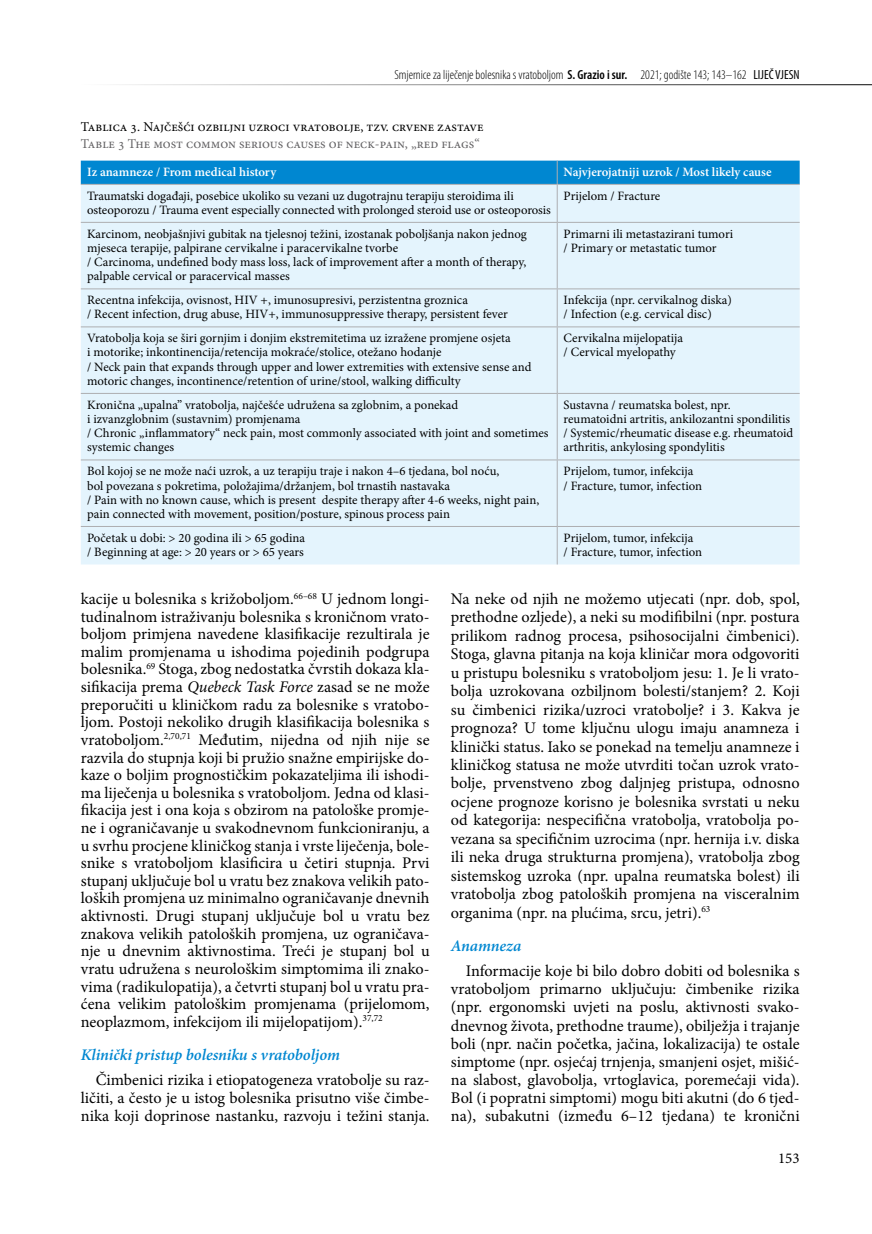
<style>
.page{position:relative;width:872px;height:1234px;background:#fff}
.page>*{position:absolute;margin:0;border:0;box-sizing:border-box;transform-origin:0 0}
.t1{font:16.2px/17.5px "Minion Pro";letter-spacing:.005em;color:#000;text-align:justify}
.t2{font:italic 600 16.2px "Minion Pro";letter-spacing:-.005em;color:#0087d1}
.t3{font:15px "Minion Pro";color:#000}
.t4{font:13.5px "Minion Pro";color:#000}
.t5{font:13.5px "Minion Pro";color:#646365}
.t6{font:300 condensed 13.2px "Myriad Pro";color:#000}
.t7{font:12.75px/14.2px "Minion Pro";color:#000}
.t8{font:600 12.75px "Minion Pro";color:#fff}
.s1{font-weight:600}
.s2{font-weight:400}
.s3{font-style:italic}
</style>
<div class="page">
<hr style="left:81px;top:84px;width:791px;height:1px;background:#000">
<div style="left:81px;top:185px;width:718px;height:379px;background:#e4f4fd"></div>
<svg style="left:81px;top:160px;width:718px;height:24px;background:#078ad1"></svg>
<hr style="left:81px;top:184px;width:476px;height:1px;background:#adaeb1">
<hr style="left:557px;top:184px;width:242px;height:1px;background:#adaeb1">
<hr style="left:557px;top:185px;width:1px;height:37px;background:#adaeb1">
<hr style="left:81px;top:222px;width:476px;height:1px;background:#adaeb1">
<hr style="left:557px;top:222px;width:242px;height:1px;background:#adaeb1">
<hr style="left:557px;top:223px;width:1px;height:65px;background:#adaeb1">
<hr style="left:81px;top:288px;width:476px;height:1px;background:#adaeb1">
<hr style="left:557px;top:288px;width:242px;height:1px;background:#adaeb1">
<hr style="left:557px;top:289px;width:1px;height:37px;background:#adaeb1">
<hr style="left:81px;top:326px;width:476px;height:1px;background:#adaeb1">
<hr style="left:557px;top:326px;width:242px;height:1px;background:#adaeb1">
<hr style="left:557px;top:327px;width:1px;height:66px;background:#adaeb1">
<hr style="left:81px;top:393px;width:476px;height:1px;background:#adaeb1">
<hr style="left:557px;top:393px;width:242px;height:1px;background:#adaeb1">
<hr style="left:557px;top:394px;width:1px;height:65px;background:#adaeb1">
<hr style="left:81px;top:459px;width:476px;height:1px;background:#adaeb1">
<hr style="left:557px;top:459px;width:242px;height:1px;background:#adaeb1">
<hr style="left:557px;top:460px;width:1px;height:66px;background:#adaeb1">
<hr style="left:81px;top:526px;width:476px;height:1px;background:#adaeb1">
<hr style="left:557px;top:526px;width:242px;height:1px;background:#adaeb1">
<hr style="left:557px;top:526px;width:1px;height:38px;background:#adaeb1">
<p class="t6" style="left:394px;top:67px;width:407px">Smjernice za liječenje bolesnika s vratoboljom <span class="s1">S. Grazio i sur.</span> 2021; godište 143; 143–162 <span class="s2">LIJEČ VJESN</span></p>
<p class="t4" style="left:81px;top:118px;width:404px">Tablica 3. Najčešći ozbiljni uzroci vratobolje, tzv. crvene zastave</p>
<p class="t5" style="left:81px;top:135px;width:400px">Table 3 The most common serious causes of neck-pain, „red flags“</p>
<p class="t8" style="left:87px;top:163px;width:190px">Iz anamneze / From medical history</p>
<p class="t8" style="left:563px;top:163px;width:210px">Najvjerojatniji uzrok / Most likely cause</p>
<p class="t7" style="left:87px;top:188px;width:465px">Traumatski događaji, posebice ukoliko su vezani uz dugotrajnu terapiju steroidima ili osteoporozu / Trauma event especially connected with prolonged steroid use or osteoporosis</p>
<p class="t7" style="left:563px;top:188px;width:98px">Prijelom / Fracture</p>
<p class="t7" style="left:87px;top:226px;width:441px">Karcinom, neobjašnjivi gubitak na tjelesnoj težini, izostanak poboljšanja nakon jednog mjeseca terapije, palpirane cervikalne i paracervikalne tvorbe<br>/ Carcinoma, undefined body mass loss, lack of improvement after a month of therapy, palpable cervical or paracervical masses</p>
<p class="t7" style="left:563px;top:226px;width:171px">Primarni ili metastazirani tumori / Primary or metastatic tumor</p>
<p class="t7" style="left:87px;top:293px;width:422px">Recentna infekcija, ovisnost, HIV +, imunosupresivi, perzistentna groznica<br>/ Recent infection, drug abuse, HIV+, immunosuppressive therapy, persistent fever</p>
<p class="t7" style="left:563px;top:293px;width:170px">Infekcija (npr. cervikalnog diska) / Infection (e.g. cervical disc)</p>
<p class="t7" style="left:87px;top:331px;width:446px">Vratobolja koja se širi gornjim i donjim ekstremitetima uz izražene promjene osjeta<br>i motorike; inkontinencija/retencija mokraće/stolice, otežano hodanje<br>/ Neck pain that expands through upper and lower extremities with extensive sense and motoric changes, incontinence/retention of urine/stool, walking difficulty</p>
<p class="t7" style="left:563px;top:331px;width:121px">Cervikalna mijelopatija / Cervical myelopathy</p>
<p class="t7" style="left:87px;top:397px;width:463px">Kronična „upalna” vratobolja, najčešće udružena sa zglobnim, a ponekad<br>i izvanzglobnim (sustavnim) promjenama<br>/ Chronic „inflammatory“ neck pain, most commonly associated with joint and sometimes systemic changes</p>
<p class="t7" style="left:563px;top:397px;width:231px">Sustavna / reumatska bolest, npr. reumatoidni artritis, ankilozantni spondilitis / Systemic/rheumatic disease e.g. rheumatoid arthritis, ankylosing spondylitis</p>
<p class="t7" style="left:87px;top:464px;width:453px">Bol kojoj se ne može naći uzrok, a uz terapiju traje i nakon 4–6 tjedana, bol noću,<br>bol povezana s pokretima, položajima/držanjem, bol trnastih nastavaka<br>/ Pain with no known cause, which is present despite therapy after 4-6 weeks, night pain, pain connected with movement, position/posture, spinous process pain</p>
<p class="t7" style="left:563px;top:464px;width:140px">Prijelom, tumor, infekcija<br>/ Fracture, tumor, infection</p>
<p class="t7" style="left:87px;top:530px;width:219px">Početak u dobi: &gt; 20 godina ili &gt; 65 godina / Beginning at age: &gt; 20 years or &gt; 65 years</p>
<p class="t7" style="left:563px;top:530px;width:140px">Prijelom, tumor, infekcija<br>/ Fracture, tumor, infection</p>
<p class="t1" style="left:81px;top:590px;width:350px">kacije u bolesnika s križoboljom.<sup>66–68</sup> U jednom longi&shy;tudinalnom istraživanju bolesnika s kroničnom vrato&shy;boljom primjena navedene klasifikacije rezultirala je malim promjenama u ishodima pojedinih podgrupa bolesnika.<sup>69</sup> Stoga, zbog nedostatka čvrstih dokaza kla&shy;sifikacija prema <span class="s3">Quebeck Task Force</span> zasad se ne može preporučiti u kliničkom radu za bolesnike s vratobo&shy;ljom. Postoji nekoliko drugih klasifikacija bolesnika s vratoboljom.<sup>2,70,71</sup> Međutim, nijedna od njih nije se razvila do stupnja koji bi pružio snažne empirijske do&shy;kaze o boljim prognostičkim pokazateljima ili ishodi&shy;ma liječenja u bolesnika s vratoboljom. Jedna od klasi&shy;fikacija jest i ona koja s obzirom na patološke promje&shy;ne i ograničavanje u svakodnevnom funkcioniranju, a u svrhu procjene kliničkog stanja i vrste liječenja, bole&shy;snike s vratoboljom klasificira u četiri stupnja. Prvi stupanj uključuje bol u vratu bez znakova velikih pato&shy;loških promjena uz minimalno ograničavanje dnevnih aktivnosti. Drugi stupanj uključuje bol u vratu bez znakova velikih patoloških promjena, uz ograničava&shy;nje u dnevnim aktivnostima. Treći je stupanj bol u vratu udružena s neurološkim simptomima ili znako&shy;vima (radikulopatija), a četvrti stupanj bol u vratu pra&shy;ćena velikim patološkim promjenama (prijelomom, neoplazmom, infekcijom ili mijelopatijom).<sup>37,72</sup></p>
<p class="t2" style="left:81px;top:1043px;width:261px">Klinički pristup bolesniku s vratoboljom</p>
<p class="t1" style="left:81px;top:1070px;width:350px;line-height:18px;text-indent:15px">Čimbenici rizika i etiopatogeneza vratobolje su raz&shy;ličiti, a često je u istog bolesnika prisutno više čimbe&shy;nika koji doprinose nastanku, razvoju i težini stanja.</p>
<p class="t1" style="left:451px;top:589px;width:350px;line-height:18.5px">Na neke od njih ne možemo utjecati (npr. dob, spol, prethodne ozljede), a neki su modifibilni (npr. postura prilikom radnog procesa, psihosocijalni čimbenici).<br>Stoga, glavna pitanja na koja kliničar mora odgovoriti u pristupu bolesniku s vratoboljom jesu: 1. Je li vrato&shy;bolja uzrokovana ozbiljnom bolesti/stanjem? 2. Koji su čimbenici rizika/uzroci vratobolje? i 3. Kakva je prognoza? U tome ključnu ulogu imaju anamneza i klinički status. Iako se ponekad na temelju anamneze i kliničkog statusa ne može utvrditi točan uzrok vrato&shy;bolje, prvenstveno zbog daljnjeg pristupa, odnosno ocjene prognoze korisno je bolesnika svrstati u neku od kategorija: nespecifična vratobolja, vratobolja po&shy;vezana sa specifičnim uzrocima (npr. hernija i.v. diska ili neka druga strukturna promjena), vratobolja zbog sistemskog uzroka (npr. upalna reumatska bolest) ili vratobolja zbog patoloških promjena na visceralnim organima (npr. na plućima, srcu, jetri).<sup>63</sup></p>
<p class="t2" style="left:451px;top:934px;width:72px">Anamneza</p>
<p class="t1" style="left:451px;top:961px;width:350px;line-height:18.1px;text-indent:15px">Informacije koje bi bilo dobro dobiti od bolesnika s vratoboljom primarno uključuju: čimbenike rizika (npr. ergonomski uvjeti na poslu, aktivnosti svako&shy;dnevnog života, prethodne traume), obilježja i trajanje boli (npr. način početka, jačina, lokalizacija) te ostale simptome (npr. osjećaj trnjenja, smanjeni osjet, mišić&shy;na slabost, glavobolja, vrtoglavica, poremećaji vida).<br>Bol (i popratni simptomi) mogu biti akutni (do 6 tjed&shy;na), subakutni (između 6–12 tjedana) te kronični</p>
<p class="t3" style="left:778px;top:1147px;width:23px">153</p>
</div>
